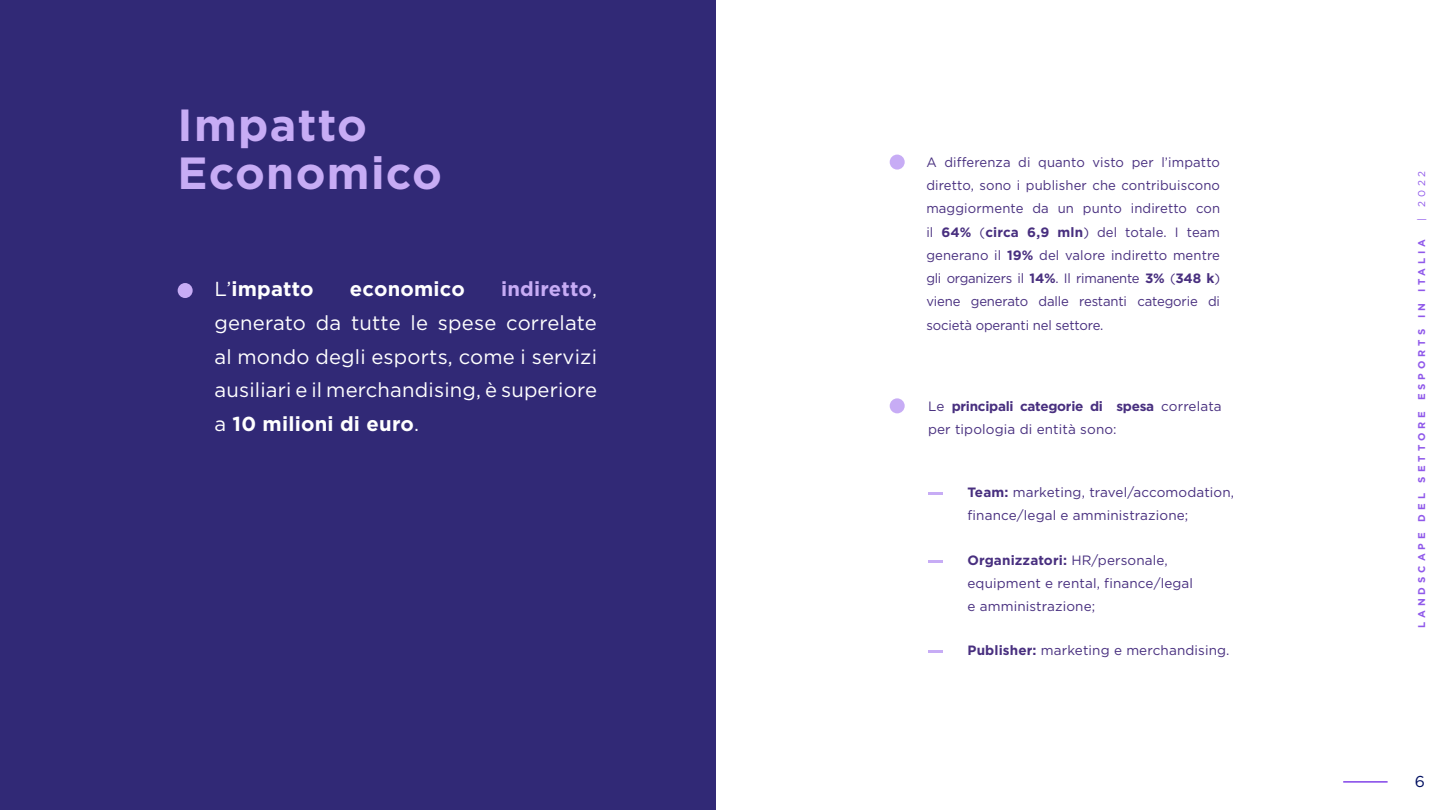
<style>
.page{position:relative;width:1440px;height:810px;background:#fff}
.page>*{position:absolute;margin:0;border:0;box-sizing:border-box;transform-origin:0 0}
.t1{font:700 45px/48px "Gotham";letter-spacing:.03em;color:#c7acf5}
.t2{font:20.25px/33.8px "Gotham";letter-spacing:.01em;color:#fff;text-align:justify}
.t3{font:700 20.25px "Gotham";letter-spacing:.01em;color:#fff}
.t4{font:15.75px "Gotham";color:#000f60}
.t5{font:13.5px/23.2px "Gotham";letter-spacing:.01em;color:#482f7f}
.t6{font:700 9.9px "Gotham";letter-spacing:.4em;color:#8f58ea}
.t7{font:9.9px "Gotham";color:#8f58ea}
.s1{font-weight:700;color:#c7acf5}
.s2{font-weight:700}
.s3{font-weight:400}
</style>
<div class="page">
<div style="left:0;top:0;width:716px;height:810px;background:#312976"></div>
<hr style="left:1343px;top:781px;width:45px;height:2px;background:#8f58ea">
<div style="left:890px;top:155px;width:15px;height:15px;background:#c7acf5;border-radius:50%"></div>
<div style="left:178px;top:283px;width:15px;height:15px;background:#c7acf5;border-radius:50%"></div>
<div style="left:890px;top:398px;width:15px;height:15px;background:#c7acf5;border-radius:50%"></div>
<hr style="left:928px;top:492px;width:14px;height:3px;background:#c7acf5">
<hr style="left:928px;top:560px;width:14px;height:3px;background:#c7acf5">
<hr style="left:928px;top:650px;width:14px;height:3px;background:#c7acf5">
<h1 class="t1" style="left:178px;top:100px;width:266px">Impatto<br>Economico</h1>
<h2 class="t2" style="left:214px;top:272px;width:384px;text-indent:287px"><span class="s1">indiretto</span>, generato da tutte le spese correlate al mondo degli esports, come i servizi ausiliari e il merchandising, è superiore a <span class="s2">10 milioni di euro</span>.</h2>
<h2 class="t3" style="left:214px;top:277px;width:101px"><span class="s3">L’</span>impatto</h2>
<h2 class="t3" style="left:350px;top:277px;width:116px">economico</h2>
<p class="t5" style="left:926px;top:150px;width:295px;text-align:justify">A differenza di quanto visto per l’impatto diretto, sono i publisher che contribuiscono maggiormente da un punto indiretto con il <span class="s2">64%</span> (<span class="s2">circa 6,9 mln</span>) del totale. I team generano il <span class="s2">19%</span> del valore indiretto mentre gli organizers il <span class="s2">14%</span>. Il rimanente <span class="s2">3%</span> (<span class="s2">348 k</span>) viene generato dalle restanti categorie di società operanti nel settore.</p>
<p class="t5" style="left:928px;top:394px;width:295px">Le <span class="s2">principali categorie di spesa</span> correlata per tipologia di entità sono:</p>
<p class="t5" style="left:967px;top:481px;width:268px"><span class="s2">Team:</span> marketing, travel/accomodation, finance/legal e amministrazione;</p>
<p class="t5" style="left:967px;top:548px;width:227px"><span class="s2">Organizzatori:</span> HR/personale, equipment e rental, finance/legal e amministrazione;</p>
<p class="t5" style="left:967px;top:639px;width:264px"><span class="s2">Publisher:</span> marketing e merchandising.</p>
<p class="t7" style="left:1416px;top:221px;width:52px;rotate:-90deg">| 2022</p>
<p class="t6" style="left:1416px;top:628px;width:391px;rotate:-90deg">LANDSCAPE DEL SETTORE ESPORTS IN ITALIA</p>
<p class="t4" style="left:1415px;top:773px;width:12px">6</p>
</div>
